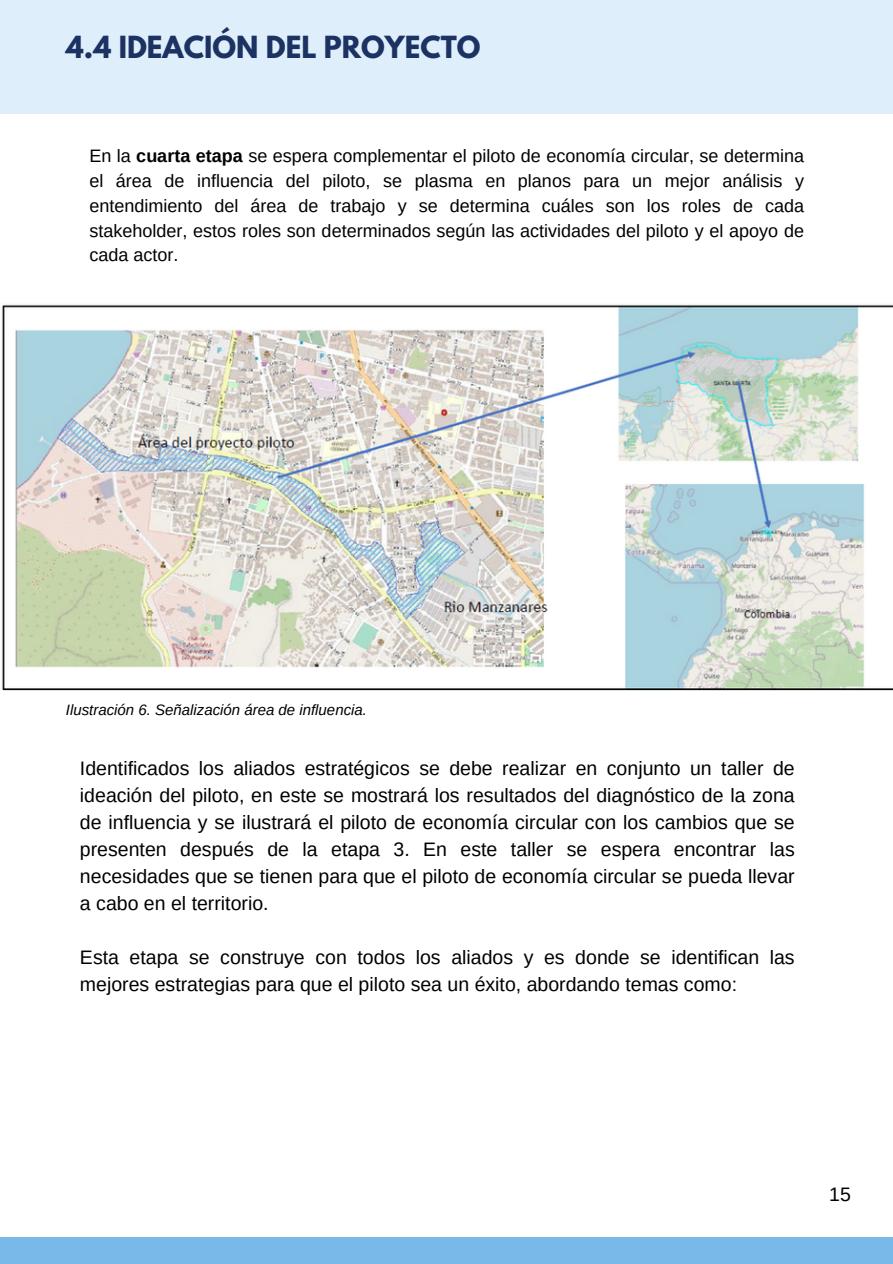
<style>
.page{position:relative;width:893px;height:1264px;background:#fff}
.page>*{position:absolute;margin:0;border:0;box-sizing:border-box;transform-origin:0 0}
.t1{font:700 27px "League Spartan";color:#1c3262}
.t2{font:19.5px/27px "Arimo";color:#000;text-align:justify}
.t3{font:18px/24.8px "Arimo";color:#000;text-align:justify}
.t4{font:italic 15px "Arimo";color:#000}
.s1{font-weight:700}
</style>
<div class="page">
<div style="left:0;top:1236px;width:892px;height:27px;background:#79b9e9"></div>
<div style="left:0;top:0;width:892px;height:114px;background:#deeefa"></div>
<img style="left:2px;top:304px;width:890px;height:386px">
<h1 class="t1" style="left:66px;top:34px;width:416px">4.4 IDEACIÓN DEL PROYECTO</h1>
<p class="t3" style="left:89px;top:144px;width:716px">En la <span class="s1">cuarta etapa</span> se espera complementar el piloto de economía circular, se determina el área de influencia del piloto, se plasma en planos para un mejor análisis y entendimiento del área de trabajo y se determina cuáles son los roles de cada stakeholder, estos roles son determinados según las actividades del piloto y el apoyo de cada actor.</p>
<p class="t4" style="left:66px;top:701px;width:302px">Ilustración 6. Señalización área de influencia.</p>
<p class="t2" style="left:80px;top:755px;width:716px">Identificados los aliados estratégicos se debe realizar en conjunto un taller de ideación del piloto, en este se mostrará los resultados del diagnóstico de la zona de influencia y se ilustrará el piloto de economía circular con los cambios que se presenten después de la etapa 3. En este taller se espera encontrar las necesidades que se tienen para que el piloto de economía circular se pueda llevar a cabo en el territorio.</p>
<p class="t2" style="left:80px;top:944px;width:716px">Esta etapa se construye con todos los aliados y es donde se identifican las mejores estrategias para que el piloto sea un éxito, abordando temas como:</p>
<p class="t2" style="left:829px;top:1181px;width:23px">15</p>
</div>
